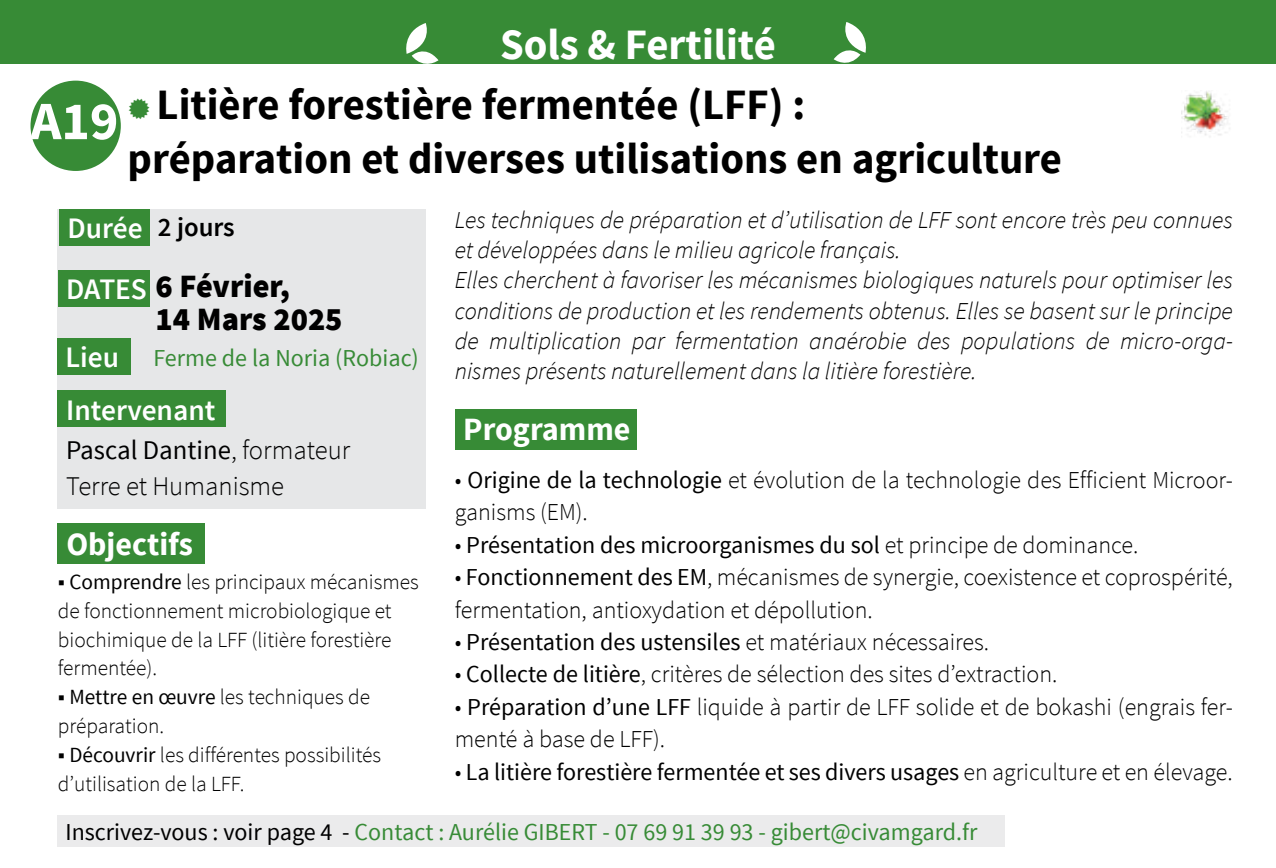
<style>
.page{position:relative;width:1276px;height:868px;background:#fff}
.page>*{position:absolute;margin:0;border:0;box-sizing:border-box;transform-origin:0 0}
.t1{font:700 54px "Source Sans Pro";color:#fff}
.t2{font:700 43.2px/54px "Source Sans Pro";color:#000}
.t3{font:700 43.2px "Source Sans Pro";color:#fff}
.t4{font:900 32.4px/33px "Source Sans Pro";color:#000}
.t5{font:700 32.4px "Source Sans Pro";color:#fff}
.t6{font:600 29.7px "Source Sans Pro";color:#fff}
.t7{font:300 27px/36px "Source Sans Pro";color:#000}
.t8{font:600 27px "Source Sans Pro";color:#000}
.t9{font:italic 300 24.3px/30px "Source Sans Pro";color:#000}
.t10{font:300 24.3px/32.4px "Source Sans Pro";color:#000}
.t11{font:24.3px "Source Sans Pro";color:#000}
.t12{font:24.3px "Source Sans Pro";color:#378b36}
.t13{font:300 21.6px/28.8px "Source Sans Pro";color:#000}
.s1{font-size:29.7px;color:#fff}
.s2{font-weight:600;font-size:29.7px;color:#fff}
.s3{font-weight:400}
.s4{font-weight:400;font-size:24px}
.s5{font-weight:300}
.s6{color:#000}
</style>
<div class="page">
<div style="left:0;top:0;width:1276px;height:64px;background:#378b36"></div>
<svg style="left:406px;top:23px;width:32px;height:41px"></svg>
<svg style="left:833px;top:22px;width:33px;height:41px"></svg>
<div style="left:30px;top:81px;width:91px;height:90px;background:#378b36;border-radius:50%"></div>
<div style="left:58px;top:523px;width:147px;height:40px;background:#378b36"></div>
<div style="left:455px;top:409px;width:181px;height:40px;background:#378b36"></div>
<div style="left:58px;top:209px;width:368px;height:299px;background:#e6e7e8"></div>
<div style="left:59px;top:209px;width:90px;height:36px;background:#378b36"></div>
<div style="left:58px;top:390px;width:168px;height:37px;background:#378b36"></div>
<div style="left:58px;top:270px;width:91px;height:36px;background:#378b36"></div>
<div style="left:57px;top:338px;width:73px;height:36px;background:#378b36"></div>
<img style="left:1181px;top:91px;width:49px;height:46px">
<div style="left:57px;top:815px;width:947px;height:31px;background:#ebebec"></div>
<h1 class="t1" style="left:30px;top:86px;width:89px">A19</h1>
<h2 class="t3" style="left:500px;top:17px;width:277px">Sols &amp; Fertilité</h2>
<h2 class="t2" style="left:128px;top:79px;width:936px;text-indent:29px">Litière forestière fermentée (LFF) :<br>préparation et diverses utilisations en agriculture</h2>
<p class="t8" style="left:67px;top:210px;width:169px"><span class="s1">Durée</span> 2 jours</p>
<h3 class="t4" style="left:155px;top:271px;width:189px;text-indent:-89px"><span class="s2">DATES</span> 6 Février,<br>14 Mars 2025</h3>
<p class="t12" style="left:65px;top:343px;width:355px"><span class="s2">Lieu</span> Ferme de la Noria (Robiac)</p>
<p class="t6" style="left:66px;top:391px;width:151px">Intervenant</p>
<p class="t7" style="left:66px;top:432px;width:286px"><span class="s3">Pascal Dantine</span>, formateur<br>Terre et Humanisme</p>
<h3 class="t5" style="left:66px;top:523px;width:128px">Objectifs</h3>
<p class="t13" style="left:58px;top:567px;width:362px"><span class="s4">■</span> <span class="s3">Comprendre</span> les principaux mécanismes de fonctionnement microbiologique et biochimique de la LFF (litière forestière fermentée).</p>
<p class="t13" style="left:58px;top:682px;width:314px"><span class="s4">■</span> <span class="s3">Mettre en œuvre</span> les techniques de préparation.</p>
<p class="t13" style="left:58px;top:740px;width:325px"><span class="s4">■</span> <span class="s3">Découvrir</span> les différentes possibilités d’utilisation de la LFF.</p>
<p class="t9" style="left:455px;top:205px;width:779px">Les techniques de préparation et d’utilisation de LFF sont encore très peu connues et développées dans le milieu agricole français.<br>Elles cherchent à favoriser les mécanismes biologiques naturels pour optimiser les conditions de production et les rendements obtenus. Elles se basent sur le principe de multiplication par fermentation anaérobie des populations de micro-orga&shy;nismes présents naturellement dans la litière forestière.</p>
<h3 class="t5" style="left:463px;top:408px;width:169px">Programme</h3>
<p class="t10" style="left:455px;top:463px;width:779px">• <span class="s3">Origine de la technologie</span> et évolution de la technologie des Efficient Microor&shy;ganisms (EM).</p>
<p class="t11" style="left:455px;top:529px;width:685px"><span class="s5">•</span> Présentation des microorganismes du sol <span class="s5">et principe de dominance.</span></p>
<p class="t10" style="left:455px;top:561px;width:779px">• <span class="s3">Fonctionnement des EM</span>, mécanismes de synergie, coexistence et coprospérité, fermentation, antioxydation et dépollution.</p>
<p class="t11" style="left:455px;top:626px;width:536px"><span class="s5">•</span> Présentation des ustensiles <span class="s5">et matériaux nécessaires.</span></p>
<p class="t10" style="left:455px;top:658px;width:604px">• <span class="s3">Collecte de litière</span>, critères de sélection des sites d’extraction.</p>
<p class="t10" style="left:455px;top:690px;width:779px">• <span class="s3">Préparation d’une LFF</span> liquide à partir de LFF solide et de bokashi (engrais fer&shy;menté à base de LFF).</p>
<p class="t11" style="left:455px;top:756px;width:779px"><span class="s5">•</span> La litière forestière fermentée et ses divers usages <span class="s5">en agriculture et en élevage.</span></p>
<p class="t12" style="left:65px;top:816px;width:913px"><span class="s6">Inscrivez-vous : voir page 4 -</span> Contact : Aurélie GIBERT - 07 69 91 39 93 - gibert@civamgard.fr</p>
</div>
